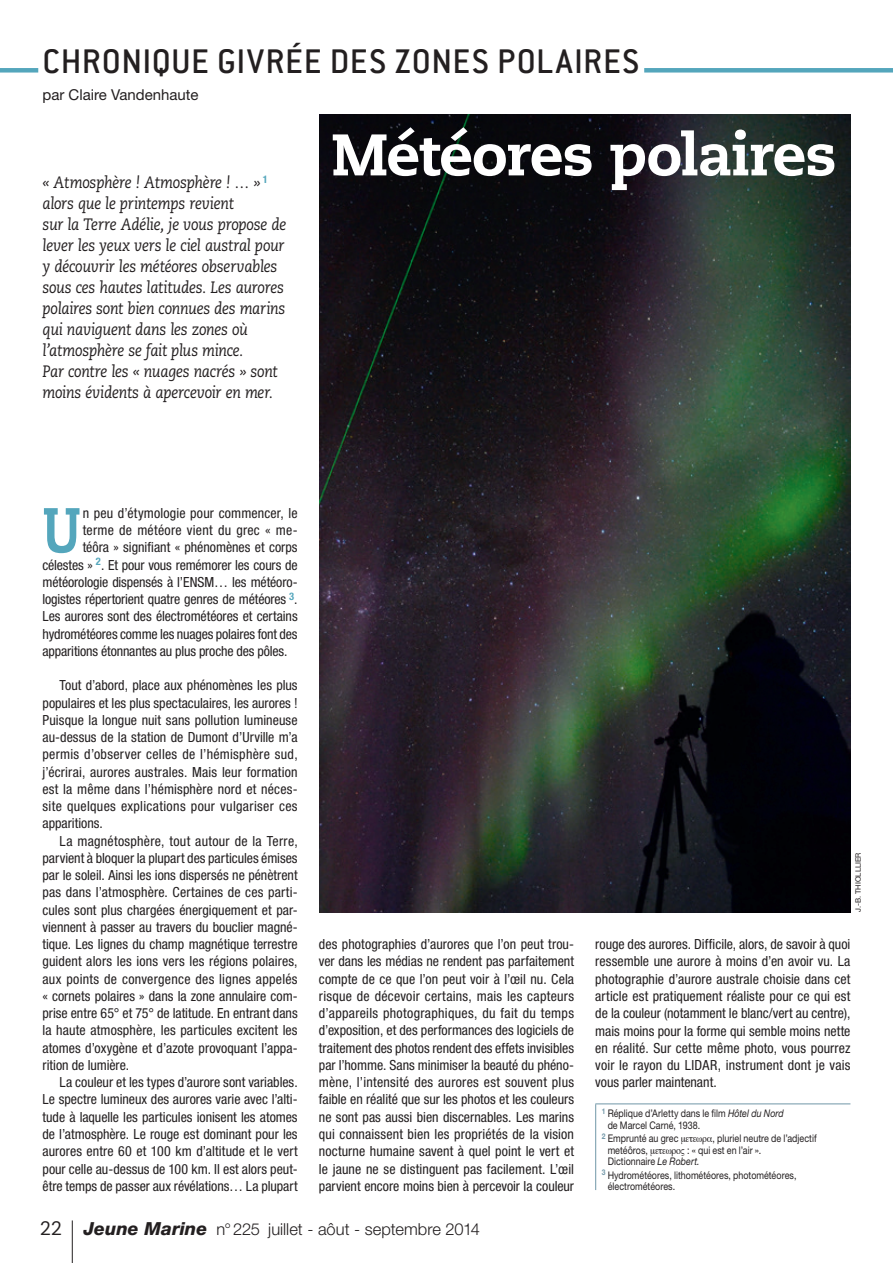
<style>
.page{position:relative;width:893px;height:1263px;background:#fff}
.page>*{position:absolute;margin:0;border:0;box-sizing:border-box;transform-origin:0 0}
.t1{font:800 63.3px "Caecilia LT Std";color:#54a6bc;scale:.8 1}
.t2{font:800 58.5px "Caecilia LT Std";letter-spacing:-.025em;color:#fff}
.t3{font:500 37.5px "Conduit ITC Std";letter-spacing:.02em;color:#231f20}
.t4{font:italic 16.5px/21px "Caecilia LT Std";letter-spacing:-.02em;color:#231f20;scale:.9 1}
.t5{font:300 16.5px "Helvetica Neue LT Std";color:#231f20}
.t6{font:15px "Helvetica Neue LT Std";color:#231f20}
.t7{font:condensed 13.95px/17.2px "Helvetica Neue LT Std";letter-spacing:-.005em;color:#231f20;text-align:justify}
.t8{font:condensed 13.95px "Helvetica Neue LT Std";letter-spacing:.02em;color:#231f20}
.t9{font:10.5px/11.4px "Helvetica Neue LT Std";letter-spacing:.005em;color:#231f20;scale:.85 1}
.t10{font:7.5px "Helvetica Neue LT Std";color:#231f20}
.s1{font-style:italic}
.s2{font-family:"Caecilia LT Std";font-weight:400;font-size:19.5px}
.s3{font-weight:800;font-style:italic;font-size:18px}
</style>
<div class="page">
<div style="left:644px;top:68px;width:249px;height:5px;background:#54a6bc"></div>
<div style="left:0;top:68px;width:38px;height:5px;background:#54a6bc"></div>
<hr style="left:72px;top:1220px;width:1px;height:43px;background:#231f20">
<img style="left:320px;top:115px;width:531px;height:797px">
<hr style="left:595px;top:1103px;width:255px;height:1px;background:#7197a8">
<hr style="left:595px;top:1104px;width:1px;height:86px;background:#7197a8">
<h3 class="t3" style="left:43px;top:38px;width:599px">CHRONIQUE GIVRÉE DES ZONES POLAIRES</h3>
<p class="t6" style="left:43px;top:86px;width:158px">par Claire Vandenhaute</p>
<p class="t4" style="left:43px;top:172px;width:272px">« Atmosphère ! Atmosphère ! … » <sup>1 </sup>alors que le printemps revient<br>sur la Terre Adélie, je vous propose de lever les yeux vers le ciel austral pour y découvrir les météores observables sous ces hautes latitudes. Les aurores polaires sont bien connues des marins qui naviguent dans les zones où l’atmosphère se fait plus mince.<br>Par contre les « nuages nacrés » sont moins évidents à apercevoir en mer.</p>
<h2 class="t2" style="left:331px;top:119px;width:507px">Météores polaires</h2>
<h1 class="t1" style="left:43px;top:491px;width:49px">U</h1>
<p class="t7" style="left:83px;top:504px;width:216px">n peu d’étymologie pour commencer, le</p>
<p class="t8" style="left:83px;top:522px;width:216px">terme de météore vient du grec « me-</p>
<p class="t7" style="left:83px;top:539px;width:216px">téôra » signifiant « phénomènes et corps</p>
<p class="t7" style="left:43px;top:556px;width:257px">célestes » <sup>2</sup>. Et pour vous remémorer les cours de</p>
<p class="t7" style="left:43px;top:573px;width:257px">météorologie dispensés à l’ENSM… les météoro-</p>
<p class="t7" style="left:43px;top:590px;width:257px">logistes répertorient quatre genres de météores <sup>3</sup>.</p>
<p class="t7" style="left:43px;top:608px;width:257px">Les aurores sont des électrométéores et certains</p>
<p class="t7" style="left:43px;top:625px;width:257px">hydrométéores comme les nuages polaires font des</p>
<p class="t7" style="left:43px;top:642px;width:246px">apparitions étonnantes au plus proche des pôles.</p>
<p class="t7" style="left:43px;top:677px;width:257px;text-indent:17px">Tout d’abord, place aux phénomènes les plus populaires et les plus spectaculaires, les aurores !<br>Puisque la longue nuit sans pollution lumineuse au-dessus de la station de Dumont d’Urville m’a permis d’observer celles de l’hémisphère sud, j’écrirai, aurores australes. Mais leur formation est la même dans l’hémisphère nord et néces&shy;site quelques explications pour vulgariser ces apparitions.</p>
<p class="t7" style="left:43px;top:832px;width:257px;text-indent:17px">La magnétosphère, tout autour de la Terre, parvient à bloquer la plupart des particules émises par le soleil. Ainsi les ions dispersés ne pénètrent pas dans l’atmosphère. Certaines de ces parti&shy;cules sont plus chargées énergiquement et par&shy;viennent à passer au travers du bouclier magné&shy;tique. Les lignes du champ magnétique terrestre guident alors les ions vers les régions polaires, aux points de convergence des lignes appelés « cornets polaires » dans la zone annulaire com&shy;prise entre 65° et 75° de latitude. En entrant dans la haute atmosphère, les particules excitent les atomes d’oxygène et d’azote provoquant l’appa&shy;rition de lumière.</p>
<p class="t7" style="left:43px;top:1073px;width:257px;text-indent:17px">La couleur et les types d’aurore sont variables.<br>Le spectre lumineux des aurores varie avec l’alti&shy;tude à laquelle les particules ionisent les atomes de l’atmosphère. Le rouge est dominant pour les aurores entre 60 et 100 km d’altitude et le vert pour celle au-dessus de 100 km. Il est alors peut&shy;être temps de passer aux révélations… La plupart</p>
<p class="t7" style="left:319px;top:935px;width:257px">des photographies d’aurores que l’on peut trou&shy;ver dans les médias ne rendent pas parfaitement compte de ce que l’on peut voir à l’œil nu. Cela risque de décevoir certains, mais les capteurs d’appareils photographiques, du fait du temps d’exposition, et des performances des logiciels de traitement des photos rendent des effets invisibles par l’homme. Sans minimiser la beauté du phéno&shy;mène, l’intensité des aurores est souvent plus faible en réalité que sur les photos et les couleurs ne sont pas aussi bien discernables. Les marins qui connaissent bien les propriétés de la vision nocturne humaine savent à quel point le vert et le jaune ne se distinguent pas facilement. L’œil parvient encore moins bien à percevoir la couleur</p>
<p class="t10" style="left:854px;top:912px;width:61px;rotate:-90deg">J.-B. THIOLLLIER</p>
<p class="t7" style="left:595px;top:935px;width:257px">rouge des aurores. Difficile, alors, de savoir à quoi ressemble une aurore à moins d’en avoir vu. La photographie d’aurore australe choisie dans cet article est pratiquement réaliste pour ce qui est de la couleur (notamment le blanc/vert au centre), mais moins pour la forme qui semble moins nette en réalité. Sur cette même photo, vous pourrez voir le rayon du LIDAR, instrument dont je vais vous parler maintenant.</p>
<p class="t9" style="left:608px;top:1108px;width:209px;text-indent:-6px"><sup>1</sup> Réplique d’Arletty dans le film <span class="s1">Hôtel du Nord </span>de Marcel Carné, 1938.</p>
<p class="t9" style="left:602px;top:1133px;width:92px"><sup>2</sup> Emprunté au grec</p>
<p class="t9" style="left:712px;top:1133px;width:124px">, pluriel neutre de l’adjectif</p>
<p class="t9" style="left:608px;top:1144px;width:49px">metéôros,</p>
<p class="t9" style="left:608px;top:1144px;width:182px;text-indent:79px">: « qui est en l’air ».<br>Dictionnaire <span class="s1">Le Robert.</span></p>
<p class="t9" style="left:608px;top:1169px;width:224px;text-indent:-6px"><sup>3</sup> Hydrométéores, lithométéores, photométéores, électrométéores.</p>
<p class="t5" style="left:40px;top:1219px;width:441px"><span class="s2">22</span> <span class="s3">Jeune Marine</span> n°225 juillet - aôut - septembre 2014</p>
</div>
